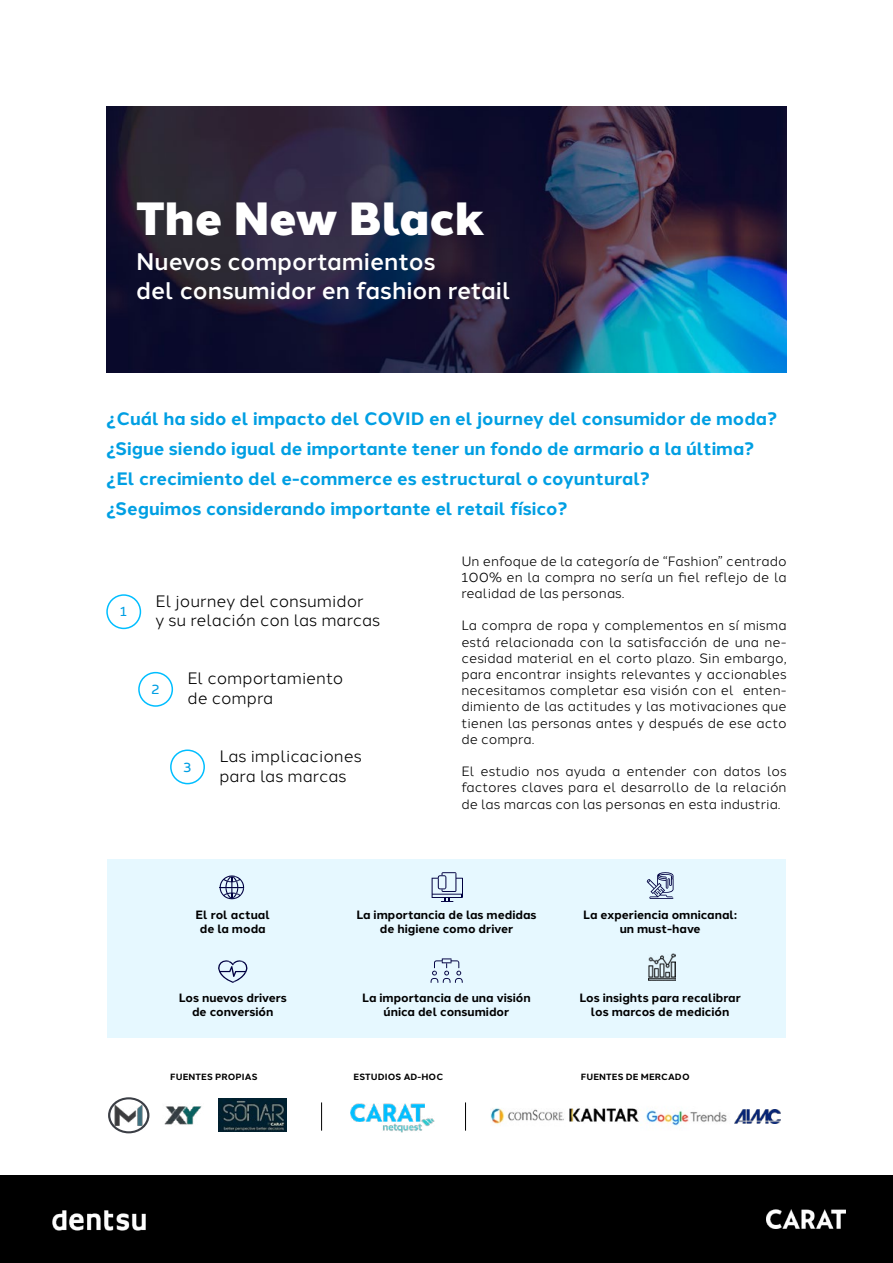
<style>
.page{position:relative;width:893px;height:1263px;background:#fff}
.page>*{position:absolute;margin:0;border:0;box-sizing:border-box;transform-origin:0 0}
.t1{font:900 46.5px "Halcom";color:#fff}
.t2{font:500 24px/28.8px "Halcom";color:#fff}
.t3{font:700 18px/30.2px "Halcom";color:#009fe3}
.t4{font:16.5px/19.8px "Halcom";color:#000}
.t5{font:13.5px/16.2px "Halcom";color:#000;text-align:justify}
.t6{font:13.5px "Halcom";color:#009fe3}
.t7{font:700 12px/14.4px "Halcom";color:#000;text-align:center}
.t8{font:700 9px "Halcom";letter-spacing:.01em;color:#000}
</style>
<div class="page">
<img style="left:106px;top:106px;width:681px;height:266px">
<div style="left:106px;top:594px;width:35px;height:35px;border:2px solid #00beff;border-radius:50%"></div>
<div style="left:138px;top:672px;width:35px;height:35px;border:2px solid #00beff;border-radius:50%"></div>
<div style="left:170px;top:749px;width:35px;height:35px;border:2px solid #00beff;border-radius:50%"></div>
<div style="left:107px;top:859px;width:679px;height:178px;background:#e6f8ff"></div>
<svg style="left:220px;top:875px;width:24px;height:24px"></svg>
<svg style="left:432px;top:872px;width:31px;height:30px"></svg>
<svg style="left:647px;top:872px;width:26px;height:27px"></svg>
<svg style="left:218px;top:960px;width:29px;height:23px"></svg>
<svg style="left:431px;top:958px;width:32px;height:25px"></svg>
<img style="left:648px;top:953px;width:28px;height:28px">
<div style="left:0;top:1176px;width:893px;height:87px;background:#000"></div>
<img style="left:108px;top:1100px;width:24px;height:32px">
<div style="left:108px;top:1097px;width:41px;height:36px;border:2px solid #3b3e45;border-radius:50%"></div>
<img style="left:132px;top:1097px;width:102px;height:36px">
<img style="left:219px;top:1099px;width:67px;height:33px">
<img style="left:490px;top:1108px;width:74px;height:16px">
<img style="left:646px;top:1110px;width:81px;height:16px">
<img style="left:734px;top:1110px;width:46px;height:13px">
<img style="left:569px;top:1108px;width:70px;height:14px">
<img style="left:350px;top:1103px;width:74px;height:18px">
<img style="left:381px;top:1115px;width:54px;height:18px">
<svg style="left:321px;top:1102px;width:1px;height:28px"></svg>
<svg style="left:465px;top:1102px;width:1px;height:28px"></svg>
<img style="left:767px;top:1210px;width:78px;height:18px">
<img style="left:53px;top:1210px;width:92px;height:20px">
<h1 class="t1" style="left:136px;top:181px;width:350px">The New Black</h1>
<h2 class="t2" style="left:136px;top:245px;width:376px">Nuevos comportamientos<br>del consumidor en fashion retail</h2>
<p class="t3" style="left:106px;top:402px;width:672px">¿Cuál ha sido el impacto del COVID en el journey del consumidor de moda? ¿Sigue siendo igual de importante tener un fondo de armario a la última? ¿El crecimiento del e-commerce es estructural o coyuntural?<br>¿Seguimos considerando importante el retail físico?</p>
<p class="t6" style="left:120px;top:601px;width:8px">1</p>
<p class="t4" style="left:156px;top:589px;width:226px">El journey del consumidor<br>y su relación con las marcas</p>
<p class="t6" style="left:152px;top:678px;width:10px">2</p>
<p class="t4" style="left:187px;top:667px;width:158px">El comportamiento de compra</p>
<p class="t6" style="left:183px;top:756px;width:10px">3</p>
<p class="t4" style="left:219px;top:745px;width:144px">Las implicaciones para las marcas</p>
<p class="t5" style="left:461px;top:551px;width:327px">Un enfoque de la categoría de “Fashion” centrado 100% en la compra no sería un fiel reflejo de la realidad de las personas.</p>
<p class="t5" style="left:461px;top:616px;width:327px">La compra de ropa y complementos en sí misma está relacionada con la satisfacción de una ne&shy;cesidad material en el corto plazo. Sin embargo, para encontrar insights relevantes y accionables necesitamos completar esa visión con el enten&shy;dimiento de las actitudes y las motivaciones que tienen las personas antes y después de ese acto de compra.</p>
<p class="t5" style="left:461px;top:762px;width:327px">El estudio nos ayuda a entender con datos los factores claves para el desarrollo de la relación de las marcas con las personas en esta industria.</p>
<p class="t7" style="left:196px;top:907px;width:76px">El rol actual de la moda</p>
<p class="t7" style="left:179px;top:990px;width:110px">Los nuevos drivers de conversión</p>
<p class="t7" style="left:356px;top:907px;width:182px">La importancia de las medidas de higiene como driver</p>
<p class="t7" style="left:362px;top:990px;width:170px">La importancia de una visión única del consumidor</p>
<p class="t7" style="left:583px;top:907px;width:155px">La experiencia omnicanal: un must-have</p>
<p class="t7" style="left:579px;top:990px;width:163px">Los insights para recalibrar los marcos de medición</p>
<p class="t8" style="left:170px;top:1070px;width:89px">FUENTES PROPIAS</p>
<p class="t8" style="left:354px;top:1070px;width:91px">ESTUDIOS AD-HOC</p>
<p class="t8" style="left:581px;top:1070px;width:110px">FUENTES DE MERCADO</p>
</div>
